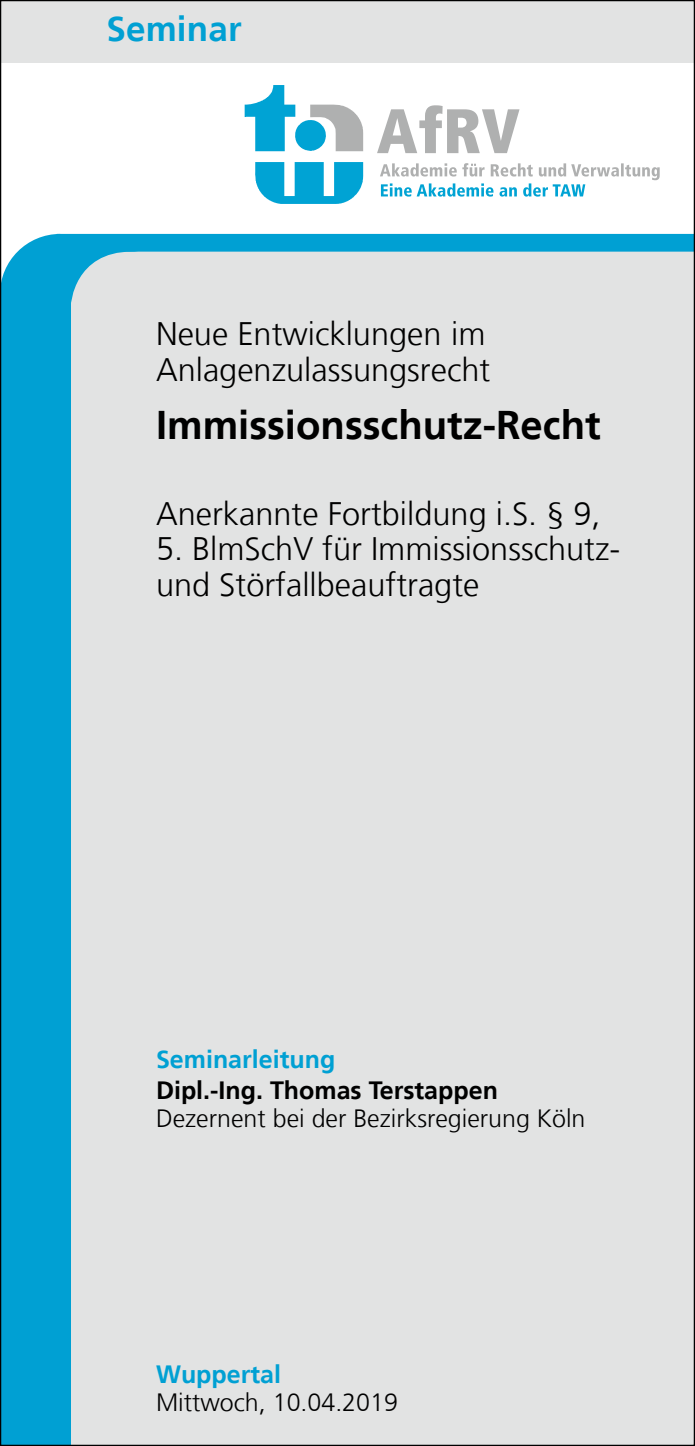
<style>
.page{position:relative;width:695px;height:1446px;background:#fff}
.page>*{position:absolute;margin:0;border:0;box-sizing:border-box;transform-origin:0 0}
.t1{font:700 40px "Frutiger LT";color:#000}
.t2{font:700 35px "Frutiger LT";letter-spacing:.005em;color:#00a0d3}
.t3{font:300 32.5px/35.8px "Frutiger LT";color:#000}
.t4{font:300 25px "Frutiger LT";color:#000}
.t5{font:700 25px "Frutiger LT";color:#000}
.t6{font:700 25px "Frutiger LT";color:#00a0d3}
</style>
<div class="page">
<div style="left:63px;top:250px;width:631px;height:1196px;background:#e2e3e3"></div>
<div style="left:0;top:0;width:694px;height:62px;background:#e2e3e3"></div>
<svg style="left:377px;top:105px;width:142px;height:48px"></svg>
<svg style="left:380px;top:163px;width:279px;height:34px"></svg>
<svg style="left:244px;top:85px;width:119px;height:66px"></svg>
<svg style="left:255px;top:162px;width:108px;height:42px"></svg>
<div style="left:0;top:415px;width:71px;height:1031px;background:#00a0d3"></div>
<svg style="left:3px;top:233px;width:688px;height:182px"></svg>
<p class="t2" style="left:106px;top:9px;width:137px">Seminar</p>
<p class="t3" style="left:156px;top:317px;width:336px">Neue Entwicklungen im<br>Anlagenzulassungsrecht</p>
<p class="t1" style="left:156px;top:402px;width:446px">Immissionsschutz-Recht</p>
<p class="t3" style="left:156px;top:496px;width:446px">Anerkannte Fortbildung i.S. § 9,</p>
<p class="t3" style="left:156px;top:532px;width:466px">5. BlmSchV für Immissionsschutz&shy;und Störfallbeauftragte</p>
<p class="t6" style="left:156px;top:1045px;width:181px">Seminarleitung</p>
<p class="t5" style="left:156px;top:1076px;width:343px">Dipl.-Ing. Thomas Terstappen</p>
<p class="t4" style="left:156px;top:1104px;width:431px">Dezernent bei der Bezirksregierung Köln</p>
<p class="t6" style="left:156px;top:1359px;width:127px">Wuppertal</p>
<p class="t4" style="left:156px;top:1387px;width:243px">Mittwoch, 10.04.2019</p>
</div>
